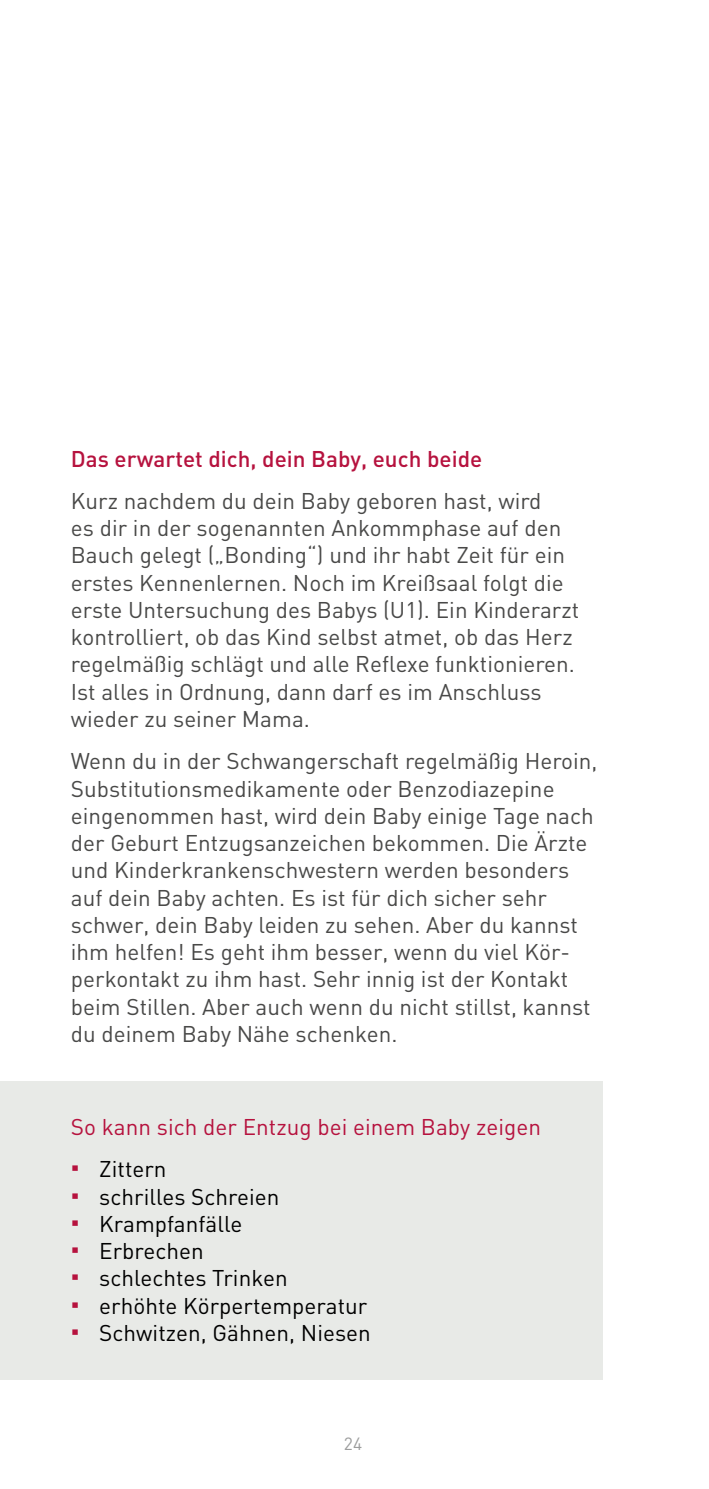
<style>
.page{position:relative;width:709px;height:1489px;background:#fff}
.page>*{position:absolute;margin:0;border:0;box-sizing:border-box;transform-origin:0 0}
.t1{font:22.5px/27.2px "FFDIN";color:#494948}
.t2{font:22.5px/27.2px "FFDIN";color:#000}
.t3{font:22.5px/42.2px "FFDIN";color:#b6123e}
.t4{font:500 22.5px "FFDIN";color:#b6123e}
.t5{font:17.5px "FFDIN";color:#9c9d9d}
.s1{font-weight:900;font-size:30px}
.s2{color:#000}
.s3{font-weight:900;font-size:30px;color:#b6123e}
</style>
<div class="page">
<div style="left:0;top:1080px;width:602px;height:299px;background:#e8eae7"></div>
<p class="t4" style="left:71px;top:444px;width:413px">Das erwartet dich, dein Baby, euch beide</p>
<p class="t1" style="left:71px;top:487px;width:510px">Kurz nachdem du dein Baby geboren hast, wird<br>es dir in der sogenannten Ankommphase auf den Bauch gelegt („Bonding“) und ihr habt Zeit für ein erstes Kennenlernen. Noch im Kreißsaal folgt die erste Untersuchung des Babys (U1). Ein Kinderarzt kontrolliert, ob das Kind selbst atmet, ob das Herz regelmäßig schlägt und alle Reflexe funktionieren.<br>Ist alles in Ordnung, dann darf es im Anschluss wieder zu seiner Mama.</p>
<p class="t1" style="left:71px;top:747px;width:528px">Wenn du in der Schwangerschaft regelmäßig Heroin, Substitutionsmedikamente oder Benzodiazepine eingenommen hast, wird dein Baby einige Tage nach der Geburt Entzugsanzeichen bekommen. Die Ärzte und Kinderkrankenschwestern werden besonders auf dein Baby achten. Es ist für dich sicher sehr schwer, dein Baby leiden zu sehen. Aber du kannst ihm helfen! Es geht ihm besser, wenn du viel Kör&shy;perkontakt zu ihm hast. Sehr innig ist der Kontakt beim Stillen. Aber auch wenn du nicht stillst, kannst du deinem Baby Nähe schenken.</p>
<p class="t3" style="left:71px;top:1105px;width:471px">So kann sich der Entzug bei einem Baby zeigen <span class="s1">·</span> <span class="s2">Zittern</span></p>
<p class="t2" style="left:71px;top:1182px;width:301px"><span class="s3">·</span> schrilles Schreien<br><span class="s3">·</span> Krampfanfälle<br><span class="s3">·</span> Erbrechen<br><span class="s3">·</span> schlechtes Trinken<br><span class="s3">·</span> erhöhte Körpertemperatur <span class="s3">·</span> Schwitzen, Gähnen, Niesen</p>
<p class="t5" style="left:344px;top:1432px;width:20px">24</p>
</div>
